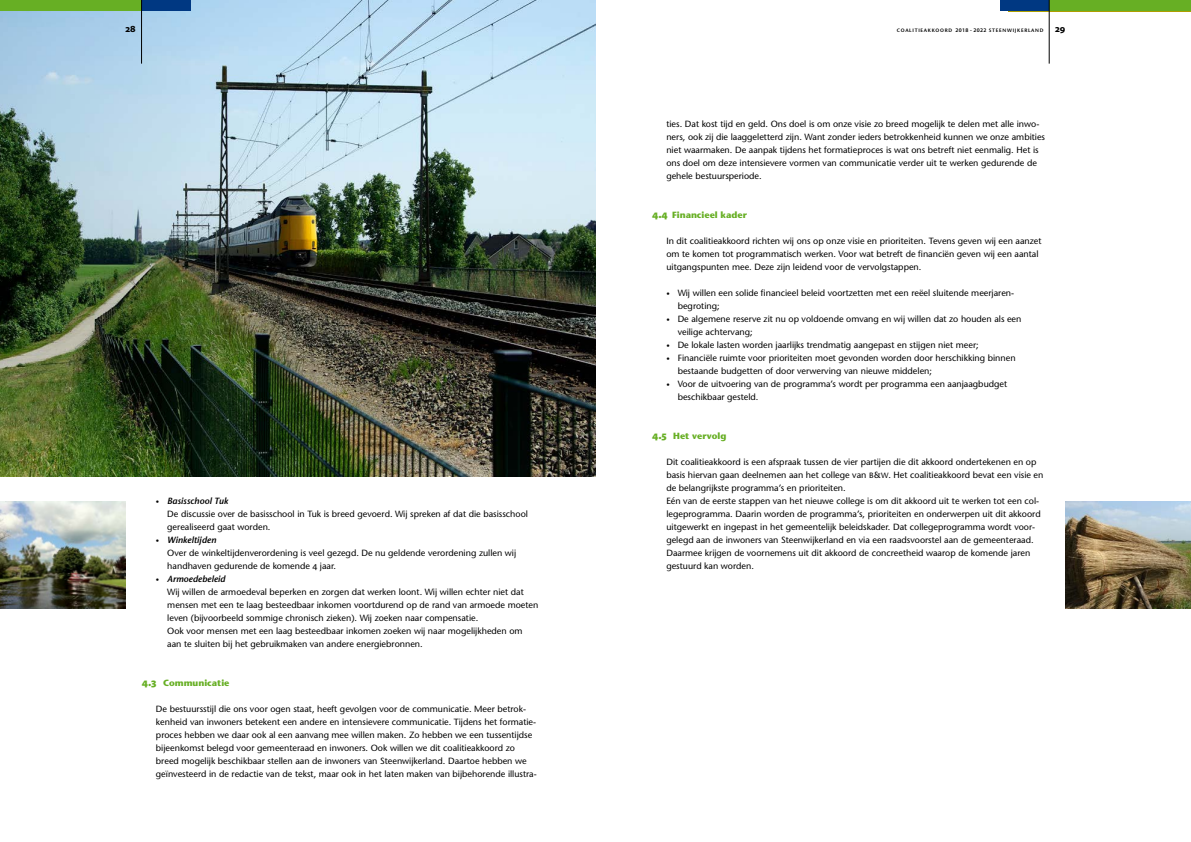
<style>
.page{position:relative;width:1191px;height:842px;background:#fff}
.page>*{position:absolute;margin:0;border:0;box-sizing:border-box;transform-origin:0 0}
.t1{font:700 10px "Myriad Pro";color:#000}
.t2{font:9px/13px "Stone Sans";color:#000}
.t3{font:700 9px "Stone Sans";color:#67af24}
.t4{font:600 4.9px "Stone Sans";letter-spacing:.145em;color:#000}
.s1{font-family:"Myriad Pro";font-size:5.5px}
.s2{font-family:"Myriad Pro";font-weight:700;font-size:10px}
.s3{font-size:6.8px}
.s4{font-weight:600;font-style:italic}
.s5{font-family:"Myriad Pro";font-size:9.8px}
.s6{font-family:"Myriad Pro";font-weight:900;font-size:11px}
.s7{font-size:7.7px}
</style>
<div class="page">
<img style="left:0;top:0;width:595px;height:477px">
<div style="left:0;top:0;width:144px;height:11px;background:#67af24"></div>
<div style="left:1049px;top:0;width:142px;height:11px;background:#67af24"></div>
<img style="left:1065px;top:502px;width:126px;height:106px">
<img style="left:0;top:502px;width:126px;height:106px">
<div style="left:142px;top:0;width:48px;height:11px;background:#003882"></div>
<div style="left:1000px;top:0;width:49px;height:11px;background:#003882"></div>
<hr style="left:141px;top:0;width:1px;height:64px;background:#000">
<hr style="left:1049px;top:0;width:1px;height:64px;background:#000">
<p class="t1" style="left:125px;top:22px;width:12px">28</p>
<p class="t4" style="left:896px;top:27px;width:170px">COALITIEAKKOORD <span class="s1">2018 - 2022</span> STEENWIJKERLAND <span class="s2">29</span></p>
<p class="t2" style="left:167px;top:494px;width:362px;text-indent:-11px"><span class="s3">•</span> <span class="s4">Basisschool Tuk<br></span>De discussie over de basisschool in Tuk is breed gevoerd. Wij spreken af dat die basisschool gerealiseerd gaat worden.</p>
<p class="t2" style="left:167px;top:533px;width:350px;text-indent:-11px"><span class="s3">•</span> <span class="s4">Winkeltijden<br></span>Over de winkeltijdenverordening is veel gezegd. De nu geldende verordening zullen wij handhaven gedurende de komende <span class="s5">4</span> jaar.</p>
<p class="t2" style="left:167px;top:572px;width:372px;text-indent:-11px"><span class="s3">•</span> <span class="s4">Armoedebeleid<br></span>Wij willen de armoedeval beperken en zorgen dat werken loont. Wij willen echter niet dat mensen met een te laag besteedbaar inkomen voortdurend op de rand van armoede moeten leven (bijvoorbeeld sommige chronisch zieken). Wij zoeken naar compensatie.<br>Ook voor mensen met een laag besteedbaar inkomen zoeken wij naar mogelijkheden om aan te sluiten bij het gebruikmaken van andere energiebronnen.</p>
<p class="t3" style="left:142px;top:677px;width:89px"><span class="s6">4.3</span> Communicatie</p>
<p class="t2" style="left:156px;top:702px;width:382px">De bestuursstijl die ons voor ogen staat, heeft gevolgen voor de communicatie. Meer betrok&shy;kenheid van inwoners betekent een andere en intensievere communicatie. Tijdens het formatie&shy;proces hebben we daar ook al een aanvang mee willen maken. Zo hebben we een tussentijdse bijeenkomst belegd voor gemeenteraad en inwoners. Ook willen we dit coalitieakkoord zo breed mogelijk beschikbaar stellen aan de inwoners van Steenwijkerland. Daartoe hebben we geïnvesteerd in de redactie van de tekst, maar ook in het laten maken van bijbehorende illustra-</p>
<p class="t2" style="left:666px;top:117px;width:380px">ties. Dat kost tijd en geld. Ons doel is om onze visie zo breed mogelijk te delen met alle inwo&shy;ners, ook zij die laaggeletterd zijn. Want zonder ieders betrokkenheid kunnen we onze ambities niet waarmaken. De aanpak tijdens het formatieproces is wat ons betreft niet eenmalig. Het is ons doel om deze intensievere vormen van communicatie verder uit te werken gedurende de gehele bestuursperiode.</p>
<p class="t3" style="left:652px;top:209px;width:96px"><span class="s6">4.4</span> Financieel kader</p>
<p class="t2" style="left:666px;top:234px;width:377px">In dit coalitieakkoord richten wij ons op onze visie en prioriteiten. Tevens geven wij een aanzet om te komen tot programmatisch werken. Voor wat betreft de financiën geven wij een aantal uitgangspunten mee. Deze zijn leidend voor de vervolgstappen.</p>
<p class="t2" style="left:677px;top:286px;width:338px;text-indent:-11px"><span class="s3">•</span> Wij willen een solide financieel beleid voortzetten met een reëel sluitende meerjaren&shy;begroting;</p>
<p class="t2" style="left:677px;top:312px;width:345px;text-indent:-11px"><span class="s3">•</span> De algemene reserve zit nu op voldoende omvang en wij willen dat zo houden als een veilige achtervang;</p>
<p class="t2" style="left:666px;top:338px;width:314px"><span class="s3">•</span> De lokale lasten worden jaarlijks trendmatig aangepast en stijgen niet meer;</p>
<p class="t2" style="left:677px;top:351px;width:339px;text-indent:-11px"><span class="s3">•</span> Financiële ruimte voor prioriteiten moet gevonden worden door herschikking binnen bestaande budgetten of door verwerving van nieuwe middelen;</p>
<p class="t2" style="left:677px;top:377px;width:331px;text-indent:-11px"><span class="s3">•</span> Voor de uitvoering van de programma’s wordt per programma een aanjaagbudget beschikbaar gesteld.</p>
<p class="t3" style="left:652px;top:430px;width:76px"><span class="s6">4.5</span> Het vervolg</p>
<p class="t2" style="left:666px;top:455px;width:378px">Dit coalitieakkoord is een afspraak tussen de vier partijen die dit akkoord ondertekenen en op basis hiervan gaan deelnemen aan het college van <span class="s7">B</span>&amp;<span class="s7">W</span>. Het coalitieakkoord bevat een visie en de belangrijkste programma’s en prioriteiten.<br>Eén van de eerste stappen van het nieuwe college is om dit akkoord uit te werken tot een col&shy;legeprogramma. Daarin worden de programma’s, prioriteiten en onderwerpen uit dit akkoord uitgewerkt en ingepast in het gemeentelijk beleidskader. Dat collegeprogramma wordt voor&shy;gelegd aan de inwoners van Steenwijkerland en via een raadsvoorstel aan de gemeenteraad.<br>Daarmee krijgen de voornemens uit dit akkoord de concreetheid waarop de komende jaren gestuurd kan worden.</p>
</div>
